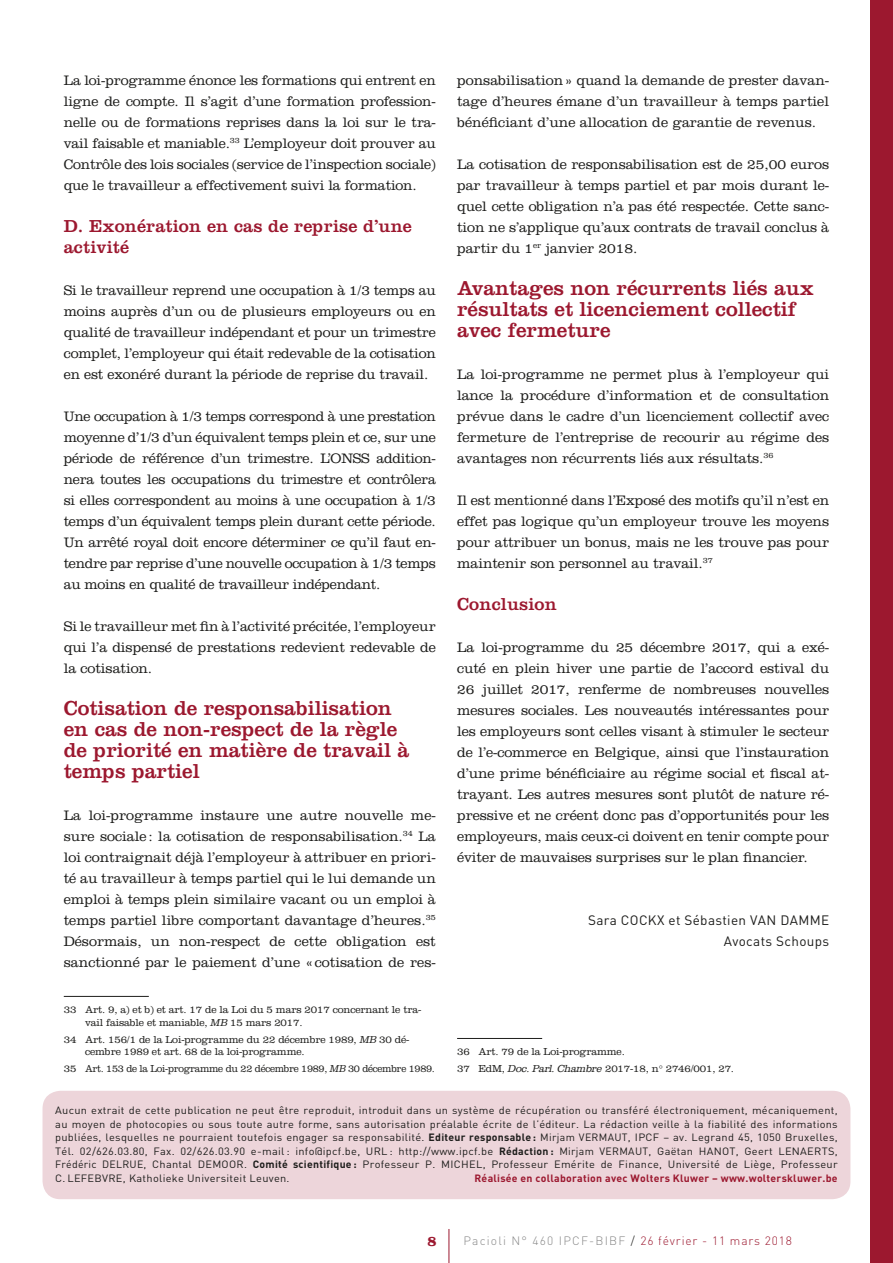
<style>
.page{position:relative;width:893px;height:1263px;background:#fff}
.page>*{position:absolute;margin:0;border:0;box-sizing:border-box;transform-origin:0 0}
.t1{font:21px/21px "Clarendon LT Std";color:#9c182f}
.t2{font:18px/21px "Clarendon LT Std";letter-spacing:.01em;color:#9c182f}
.t3{font:700 14.85px "Clarendon LT Std";color:#9c182f}
.t4{font:300 14.25px/21px "Clarendon LT Std";letter-spacing:-.005em;color:#1d1d1b;text-align:justify}
.t5{font:13.5px/21px "DIN";letter-spacing:.025em;color:#1d1d1b;text-align:right}
.t6{font:300 12px "DIN";letter-spacing:.085em;color:#878787}
.t7{font:10.5px/13.5px "DIN";letter-spacing:.025em;color:#1d1d1b;text-align:justify;scale:1.05 1}
.t8{font:300 10.5px/12.6px "Clarendon LT Std";letter-spacing:-.015em;color:#1d1d1b}
.t9{font:700 10.5px "DIN";letter-spacing:.025em;color:#9c182f}
.s1{font-family:"Clarendon Std";font-style:italic}
.s2{font-weight:700}
.s3{color:#1d1d1b}
.s4{color:#9c182f}
</style>
<div class="page">
<hr style="left:449px;top:1229px;width:1px;height:34px;background:#9c182f">
<div style="left:870px;top:0;width:23px;height:1263px;background:#9c182f"></div>
<div style="left:43px;top:1091px;width:807px;height:108px;background:#edd5da;border-radius:18px"></div>
<hr style="left:64px;top:996px;width:85px;height:1px;background:#1d1d1b">
<hr style="left:457px;top:1038px;width:85px;height:1px;background:#1d1d1b">
<p class="t4" style="left:64px;top:70px;width:374px">La loi-programme énonce les formations qui entrent en ligne de compte. Il s’agit d’une formation profession&shy;nelle ou de formations reprises dans la loi sur le tra&shy;vail faisable et maniable.<sup>33</sup> L’employeur doit prouver au Contrôle des lois sociales (service de l’inspection sociale) que le travailleur a effectivement suivi la formation.</p>
<p class="t2" style="left:64px;top:216px;width:350px">D. Exonération en cas de reprise d’une activité</p>
<p class="t4" style="left:64px;top:280px;width:374px">Si le travailleur reprend une occupation à 1/3 temps au moins auprès d’un ou de plusieurs employeurs ou en qualité de travailleur indépendant et pour un trimestre complet, l’employeur qui était redevable de la cotisation en est exonéré durant la période de reprise du travail.</p>
<p class="t4" style="left:64px;top:406px;width:374px">Une occupation à 1/3 temps correspond à une prestation moyenne d’1/3 d’un équivalent temps plein et ce, sur une période de référence d’un trimestre. L’ONSS addition&shy;nera toutes les occupations du trimestre et contrôlera si elles correspondent au moins à une occupation à 1/3 temps d’un équivalent temps plein durant cette période.<br>Un arrêté royal doit encore déterminer ce qu’il faut en&shy;tendre par reprise d’une nouvelle occupation à 1/3 temps au moins en qualité de travailleur indépendant.</p>
<p class="t4" style="left:64px;top:616px;width:374px">Si le travailleur met fin à l’activité précitée, l’employeur qui l’a dispensé de prestations redevient redevable de la cotisation.</p>
<h1 class="t1" style="left:64px;top:698px;width:347px">Cotisation de responsabilisation en cas de non-respect de la règle de priorité en matière de travail à temps partiel</h1>
<p class="t4" style="left:64px;top:805px;width:374px">La loi-programme instaure une autre nouvelle me&shy;sure sociale: la cotisation de responsabilisation.<sup>34</sup> La loi contraignait déjà l’employeur à attribuer en priori&shy;té au travailleur à temps partiel qui le lui demande un emploi à temps plein similaire vacant ou un emploi à temps partiel libre comportant davantage d’heures.<sup>35<br></sup>Désormais, un non-respect de cette obligation est sanctionné par le paiement d’une «cotisation de res-</p>
<p class="t8" style="left:85px;top:1003px;width:338px;text-indent:-21px">33 Art. 9, a) et b) et art. 17 de la Loi du 5 mars 2017 concernant le tra&shy;vail faisable et maniable, <span class="s1">MB</span> 15 mars 2017.</p>
<p class="t8" style="left:85px;top:1033px;width:326px;text-indent:-21px">34 Art. 156/1 de la Loi-programme du 22 décembre 1989, <span class="s1">MB</span> 30 dé&shy;cembre 1989 et art. 68 de la loi-programme.</p>
<p class="t8" style="left:64px;top:1062px;width:373px">35 Art. 153 de la Loi-programme du 22 décembre 1989, <span class="s1">MB</span> 30 décembre 1989.</p>
<p class="t4" style="left:457px;top:70px;width:374px">ponsabilisation» quand la demande de prester davan&shy;tage d’heures émane d’un travailleur à temps partiel bénéficiant d’une allocation de garantie de revenus.</p>
<p class="t4" style="left:457px;top:154px;width:374px">La cotisation de responsabilisation est de 25,00 euros par travailleur à temps partiel et par mois durant le&shy;quel cette obligation n’a pas été respectée. Cette sanc&shy;tion ne s’applique qu’aux contrats de travail conclus à partir du 1<sup>er</sup> janvier 2018.</p>
<h1 class="t1" style="left:457px;top:278px;width:358px">Avantages non récurrents liés aux résultats et licenciement collectif avec fermeture</h1>
<p class="t4" style="left:457px;top:364px;width:374px">La loi-programme ne permet plus à l’employeur qui lance la procédure d’information et de consultation prévue dans le cadre d’un licenciement collectif avec fermeture de l’entreprise de recourir au régime des avantages non récurrents liés aux résultats.<sup>36</sup></p>
<p class="t4" style="left:457px;top:490px;width:374px">Il est mentionné dans l’Exposé des motifs qu’il n’est en effet pas logique qu’un employeur trouve les moyens pour attribuer un bonus, mais ne les trouve pas pour maintenir son personnel au travail.<sup>37</sup></p>
<p class="t2" style="left:457px;top:594px;width:101px">Conclusion</p>
<p class="t4" style="left:457px;top:637px;width:374px">La loi-programme du 25 décembre 2017, qui a exé&shy;cuté en plein hiver une partie de l’accord estival du 26 juillet 2017, renferme de nombreuses nouvelles mesures sociales. Les nouveautés intéressantes pour les employeurs sont celles visant à stimuler le secteur de l’e-commerce en Belgique, ainsi que l’instauration d’une prime bénéficiaire au régime social et fiscal at&shy;trayant. Les autres mesures sont plutôt de nature ré&shy;pressive et ne créent donc pas d’opportunités pour les employeurs, mais ceux-ci doivent en tenir compte pour éviter de mauvaises surprises sur le plan financier.</p>
<p class="t5" style="left:588px;top:909px;width:243px">Sara COCKX et Sébastien VAN DAMME<br>Avocats Schoups</p>
<p class="t8" style="left:457px;top:1043px;width:278px;line-height:16.8px">36 Art. 79 de la Loi-programme.<br>37 EdM, <span class="s1">Doc. Parl. Chambre</span> 2017-18, n° 2746/001, 27.</p>
<p class="t7" style="left:55px;top:1103px;width:747px">Aucun extrait de cette publication ne peut être reproduit, introduit dans un système de récupération ou transféré électroniquement, mécaniquement, au moyen de photocopies ou sous toute autre forme, sans autorisation préalable écrite de l’éditeur. La rédaction veille à la fiabilité des informations publiées, lesquelles ne pourraient toutefois engager sa responsabilité. <span class="s2">Editeur responsable :</span> Mirjam VERMAUT, IPCF – av. Legrand 45, 1050 Bruxelles, Tél. 02/626.03.80, Fax. 02/626.03.90 e-mail : info@ipcf.be, URL : http://www.ipcf.be <span class="s2">Rédaction :</span> Mirjam VERMAUT, Gaëtan HANOT, Geert LENAERTS, Frédéric DELRUE, Chantal DEMOOR. <span class="s2">Comité scientifique :</span> Professeur P. MICHEL, Professeur Emérite de Finance, Université de Liège, Professeur C. LEFEBVRE, Katholieke Universiteit Leuven.</p>
<p class="t9" style="left:474px;top:1171px;width:365px">Réalisée en collaboration avec Wolters Kluwer – www.wolterskluwer.be</p>
<p class="t3" style="left:427px;top:1232px;width:11px">8</p>
<p class="t6" style="left:463px;top:1233px;width:330px">Pacioli N° 460 IPCF-BIBF <span class="s3">/</span> <span class="s4">26 février - 11 mars 2018</span></p>
</div>
